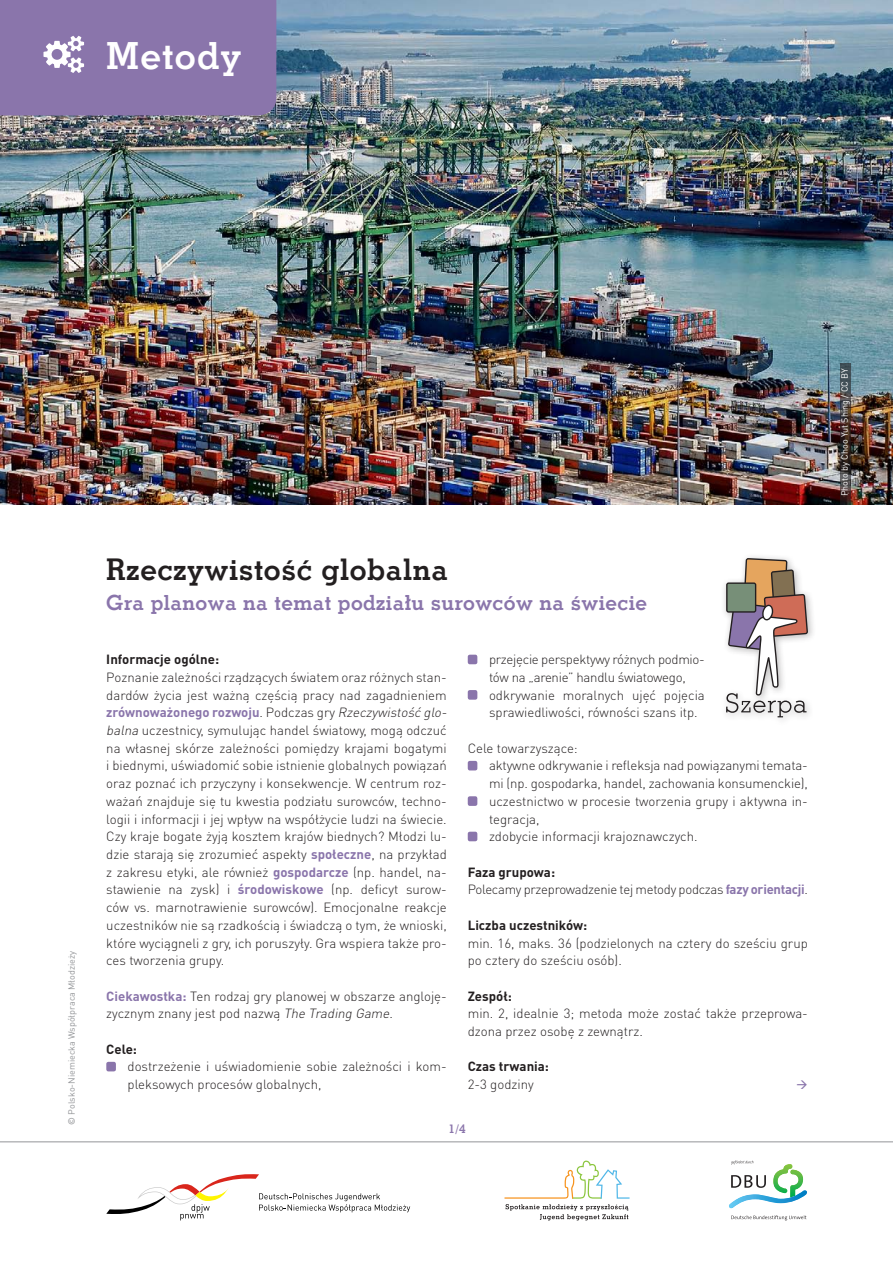
<style>
.page{position:relative;width:893px;height:1263px;background:#fff}
.page>*{position:absolute;margin:0;border:0;box-sizing:border-box;transform-origin:0 0}
.t1{font:37.5px "Stymie Bd EU";letter-spacing:.03em;color:#fff}
.t2{font:30px "Stymie Bd EU";letter-spacing:.02em;color:#231f20}
.t3{font:21px "Stymie Bd EU";letter-spacing:.02em;color:#8a75ab}
.Normal_wrd_1{font:300 13.2px/17.7px "DIN Pro";color:#231f20}
.Textfluss_wrd_1{font:300 13.2px/17.7px "DIN Pro";color:#231f20}
.Textfluss_wrd_1-2{font:300 13.2px/17.7px "DIN Pro";letter-spacing:-.02em;color:#231f20}
.Textfluss_wrd_1-3{font:700 13.2px "DIN Pro";color:#231f20}
.Normal_wrd_1-2{font:700 13.2px "DIN Pro";color:#231f20}
._1_tekst_podstawowy{font:12px "Stymie Bd EU";color:#8a75ab}
.Textfluss_wrd_1-4{font:9px "DIN Pro";color:#939598}
.Textfluss_wrd_1-5{font:9px "DIN Pro";color:#fff}
.s1{font-weight:500}
.s2{font-weight:700;color:#8a75ab}
.s3{font-style:italic}
</style>
<div class="page">
<img style="left:0;top:0;width:893px;height:505px">
<div style="left:106px;top:1062px;width:10px;height:9px;background:#8a75ab;border-radius:2px"></div>
<div style="left:468px;top:655px;width:9px;height:9px;background:#8a75ab;border-radius:2px"></div>
<div style="left:468px;top:690px;width:9px;height:10px;background:#8a75ab;border-radius:2px"></div>
<div style="left:468px;top:761px;width:9px;height:9px;background:#8a75ab;border-radius:2px"></div>
<div style="left:468px;top:796px;width:9px;height:10px;background:#8a75ab;border-radius:2px"></div>
<div style="left:468px;top:832px;width:9px;height:9px;background:#8a75ab;border-radius:2px"></div>
<hr style="left:0;top:1141px;width:893px;height:1px;background:#939598">
<svg style="left:504px;top:1160px;width:125px;height:60px"></svg>
<svg style="left:731px;top:1215px;width:75px;height:5px"></svg>
<svg style="left:729px;top:1160px;width:78px;height:49px"></svg>
<svg style="left:106px;top:1174px;width:304px;height:46px"></svg>
<div style="left:0;top:0;width:276px;height:115px;background:#8a75ab"></div>
<div style="left:720px;top:552px;width:96px;height:173px;background:#231f20;opacity:.3"></div>
<svg style="left:726px;top:558px;width:82px;height:159px"></svg>
<svg style="left:840px;top:363px;width:10px;height:142px"></svg>
<p class="t1" style="left:106px;top:33px;width:137px">Metody</p>
<p class="Textfluss_wrd_1-4" style="left:66px;top:1124px;width:175px;rotate:-90deg"><span class="s1">©</span> Polsko-Niemiecka Współpraca Młodzieży</p>
<p class="t2" style="left:106px;top:550px;width:343px">Rzeczywistość globalna</p>
<p class="t3" style="left:106px;top:589px;width:542px">Gra planowa na temat podziału surowców na świecie</p>
<p class="Normal_wrd_1-2" style="left:106px;top:650px;width:114px">Informacje ogólne:</p>
<p class="Normal_wrd_1" style="left:106px;top:668px;width:345px">Poznanie zależności rządzących światem oraz różnych stan&shy;dardów życia jest ważną częścią pracy nad zagadnieniem <span class="s2">zrównoważonego rozwoju</span>. Podczas gry <span class="s3">Rzeczywistość glo&shy;balna</span> uczestnicy, symulując handel światowy, mogą odczuć na własnej skórze zależności pomiędzy krajami bogatymi i biednymi, uświadomić sobie istnienie globalnych powiązań oraz poznać ich przyczyny i konsekwencje. W centrum roz&shy;ważań znajduje się tu kwestia podziału surowców, techno&shy;logii i informacji i jej wpływ na współżycie ludzi na świecie.<br>Czy kraje bogate żyją kosztem krajów biednych? Młodzi lu&shy;dzie starają się zrozumieć aspekty <span class="s2">społeczne</span>, na przykład z zakresu etyki, ale również <span class="s2">gospodarcze</span> (np. handel, na&shy;stawienie na zysk) i <span class="s2">środowiskowe</span> (np. deficyt surow&shy;ców vs. marnotrawienie surowców). Emocjonalne reakcje uczestników nie są rzadkością i świadczą o tym, że wnioski, które wyciągneli z gry, ich poruszyły. Gra wspiera także pro&shy;ces tworzenia grupy.</p>
<p class="Normal_wrd_1" style="left:106px;top:986px;width:342px"><span class="s2">Ciekawostka:</span> Ten rodzaj gry planowej w obszarze angloję&shy;zycznym znany jest pod nazwą <span class="s3">The Trading Game</span>.</p>
<p class="Normal_wrd_1-2" style="left:106px;top:1040px;width:32px">Cele:</p>
<p class="Textfluss_wrd_1" style="left:128px;top:1057px;width:321px">dostrzeżenie i uświadomienie sobie zależności i kom&shy;pleksowych procesów globalnych,</p>
<p class="Textfluss_wrd_1-2" style="left:489px;top:650px;width:217px">przejęcie perspektywy różnych podmio&shy;tów na „arenie” handlu światowego,</p>
<p class="Textfluss_wrd_1" style="left:489px;top:685px;width:217px">odkrywanie moralnych ujęć pojęcia sprawiedliwości, równości szans itp.</p>
<p class="Textfluss_wrd_1" style="left:468px;top:739px;width:112px">Cele towarzyszące:</p>
<p class="Textfluss_wrd_1" style="left:489px;top:756px;width:320px">aktywne odkrywanie i refleksja nad powiązanymi temata&shy;mi (np. gospodarka, handel, zachowania konsumenckie),</p>
<p class="Textfluss_wrd_1" style="left:489px;top:792px;width:320px">uczestnictwo w procesie tworzenia grupy i aktywna in&shy;tegracja,</p>
<p class="Textfluss_wrd_1" style="left:489px;top:827px;width:210px">zdobycie informacji krajoznawczych.</p>
<p class="Normal_wrd_1-2" style="left:468px;top:863px;width:89px">Faza grupowa:</p>
<p class="Textfluss_wrd_1-2" style="left:468px;top:880px;width:342px">Polecamy przeprowadzenie tej metody podczas <span class="s2">fazy orientacji</span>.</p>
<p class="Textfluss_wrd_1-3" style="left:468px;top:916px;width:121px">Liczba uczestników:</p>
<p class="Textfluss_wrd_1" style="left:468px;top:933px;width:342px">min. 16, maks. 36 (podzielonych na cztery do sześciu grup po cztery do sześciu osób).</p>
<p class="Textfluss_wrd_1-3" style="left:468px;top:987px;width:46px">Zespół:</p>
<p class="Textfluss_wrd_1" style="left:468px;top:1004px;width:342px">min. 2, idealnie 3; metoda może zostać także przeprowa&shy;dzona przez osobę z zewnątrz.</p>
<p class="Textfluss_wrd_1-3" style="left:468px;top:1058px;width:83px">Czas trwania:</p>
<p class="Textfluss_wrd_1" style="left:468px;top:1075px;width:68px">2-3 godziny</p>
<p class="_1_tekst_podstawowy" style="left:449px;top:1121px;width:18px">1/4</p>
<p class="Textfluss_wrd_1-5" style="left:838px;top:496px;width:130px;rotate:-90deg">Photo by Choo Yut Shing / CC BY</p>
</div>
